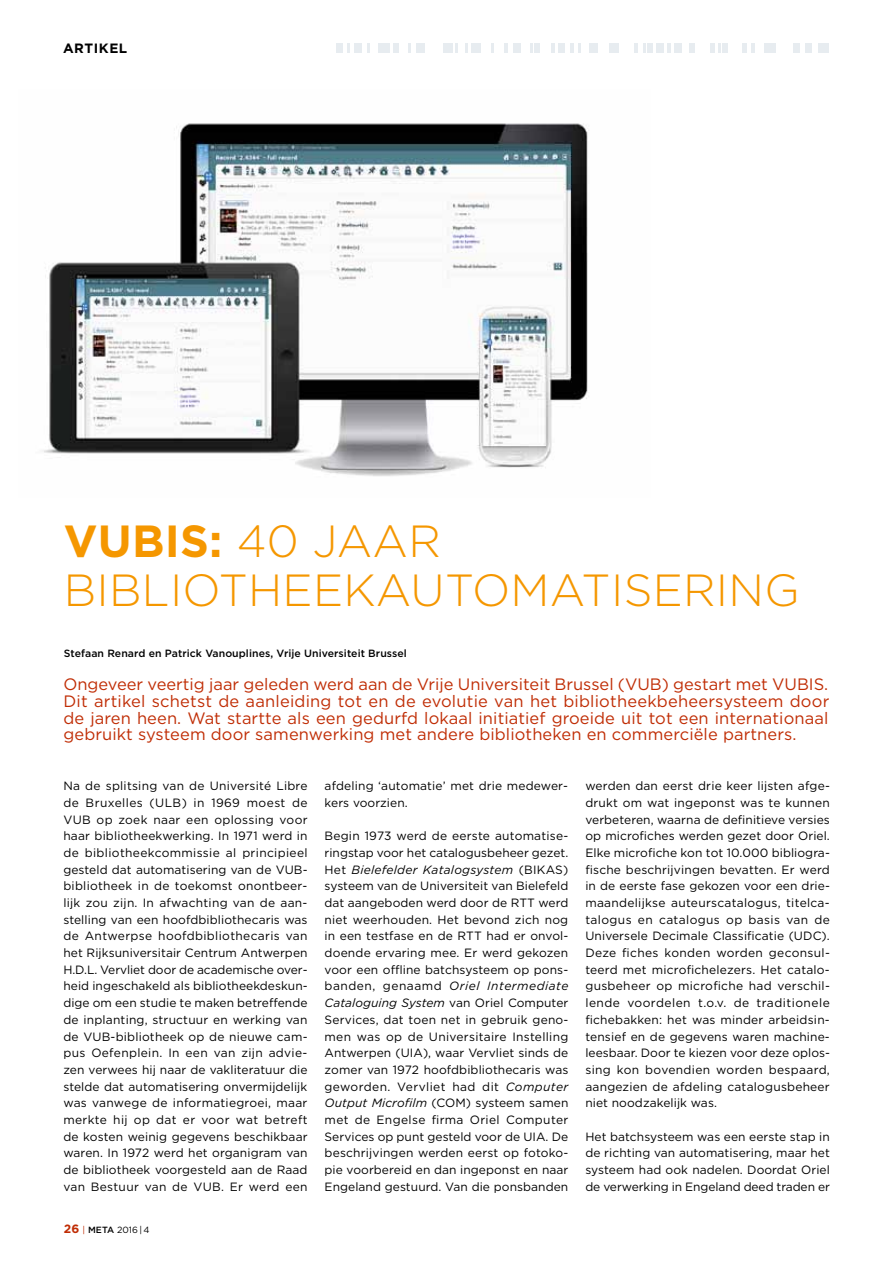
<style>
.page{position:relative;width:893px;height:1263px;background:#fff}
.page>*{position:absolute;margin:0;border:0;box-sizing:border-box;transform-origin:0 0}
.t1{font:300 45px/49.5px "Gotham";letter-spacing:.005em;color:#f59700}
.t2{font:16.5px/16.6px "Gotham";letter-spacing:.005em;color:#c02d05;text-align:justify}
.t3{font:700 13.5px "Gotham";letter-spacing:.04em;color:#000}
.t4{font:12px/16.6px "Gotham";letter-spacing:.005em;color:#000;text-align:justify}
.t5{font:500 10.5px "Gotham";letter-spacing:.005em;color:#000}
.t6{font:9px "Gotham";color:#000}
.s1{font-weight:700}
.s2{font-style:italic}
.s3{font-weight:700;font-size:12px;color:#c02d05}
.s4{color:#c02d05}
.s5{font-weight:500}
</style>
<div class="page">
<img style="left:42px;top:123px;width:547px;height:353px">
<svg style="left:743px;top:44px;width:12px;height:9px"></svg>
<div style="left:805px;top:44px;width:6px;height:9px;background:#e7ecf0"></div>
<div style="left:763px;top:44px;width:12px;height:9px;background:#e7ecf0"></div>
<div style="left:818px;top:44px;width:11px;height:9px;background:#e7ecf0"></div>
<div style="left:793px;top:44px;width:6px;height:9px;background:#e7ecf0"></div>
<svg style="left:465px;top:44px;width:3px;height:9px"></svg>
<svg style="left:367px;top:44px;width:2px;height:9px"></svg>
<div style="left:656px;top:44px;width:7px;height:9px;background:#e7ecf0"></div>
<svg style="left:408px;top:44px;width:3px;height:9px"></svg>
<svg style="left:570px;top:44px;width:11px;height:9px"></svg>
<div style="left:674px;top:44px;width:8px;height:9px;background:#e7ecf0"></div>
<svg style="left:667px;top:44px;width:4px;height:9px"></svg>
<div style="left:336px;top:44px;width:6px;height:9px;background:#e7ecf0"></div>
<svg style="left:504px;top:44px;width:4px;height:9px"></svg>
<svg style="left:347px;top:44px;width:3px;height:9px"></svg>
<div style="left:513px;top:44px;width:8px;height:9px;background:#e7ecf0"></div>
<div style="left:354px;top:44px;width:7px;height:9px;background:#e7ecf0"></div>
<div style="left:558px;top:44px;width:7px;height:9px;background:#e7ecf0"></div>
<div style="left:648px;top:44px;width:5px;height:9px;background:#e7ecf0"></div>
<div style="left:416px;top:44px;width:9px;height:9px;background:#e7ecf0"></div>
<div style="left:589px;top:44px;width:9px;height:9px;background:#e7ecf0"></div>
<div style="left:689px;top:44px;width:5px;height:9px;background:#e7ecf0"></div>
<div style="left:471px;top:44px;width:10px;height:9px;background:#e7ecf0"></div>
<div style="left:610px;top:44px;width:9px;height:9px;background:#e7ecf0"></div>
<div style="left:723px;top:44px;width:5px;height:9px;background:#e7ecf0"></div>
<svg style="left:718px;top:44px;width:3px;height:9px"></svg>
<div style="left:710px;top:44px;width:5px;height:9px;background:#e7ecf0"></div>
<div style="left:535px;top:44px;width:5px;height:9px;background:#e7ecf0"></div>
<div style="left:378px;top:44px;width:12px;height:9px;background:#e7ecf0"></div>
<div style="left:443px;top:44px;width:9px;height:9px;background:#e7ecf0"></div>
<svg style="left:491px;top:44px;width:2px;height:9px"></svg>
<svg style="left:551px;top:44px;width:4px;height:9px"></svg>
<svg style="left:635px;top:44px;width:11px;height:9px"></svg>
<svg style="left:530px;top:44px;width:3px;height:9px"></svg>
<div style="left:394px;top:44px;width:5px;height:9px;background:#e7ecf0"></div>
<svg style="left:456px;top:44px;width:2px;height:9px"></svg>
<p class="t3" style="left:63px;top:40px;width:66px">ARTIKEL</p>
<h1 class="t1" style="left:64px;top:515px;width:737px"><span class="s1">VUBIS:</span> 40 JAAR<br>BIBLIOTHEEKAUTOMATISERING</h1>
<p class="t5" style="left:64px;top:646px;width:344px">Stefaan Renard en Patrick Vanouplines, Vrije Universiteit Brussel</p>
<p class="t2" style="left:63px;top:676px;width:767px">Ongeveer veertig jaar geleden werd aan de Vrije Universiteit Brussel (VUB) gestart met VUBIS.<br>Dit artikel schetst de aanleiding tot en de evolutie van het bibliotheekbeheersysteem door de jaren heen. Wat startte als een gedurfd lokaal initiatief groeide uit tot een internationaal gebruikt systeem door samenwerking met andere bibliotheken en commerciële partners.</p>
<p class="t4" style="left:63px;top:777px;width:246px">Na de splitsing van de Université Libre de Bruxelles (ULB) in 1969 moest de VUB op zoek naar een oplossing voor haar bibliotheekwerking. In 1971 werd in de bibliotheekcommissie al principieel gesteld dat automatisering van de VUB&shy;bibliotheek in de toekomst onontbeer&shy;lijk zou zijn. In afwachting van de aan&shy;stelling van een hoofdbibliothecaris was de Antwerpse hoofdbibliothecaris van het Rijksuniversitair Centrum Antwerpen H.D.L. Vervliet door de academische over&shy;heid ingeschakeld als bibliotheekdeskun&shy;dige om een studie te maken betreffende de inplanting, structuur en werking van de VUB-bibliotheek op de nieuwe cam&shy;pus Oefenplein. In een van zijn advie&shy;zen verwees hij naar de vakliteratuur die stelde dat automatisering onvermijdelijk was vanwege de informatiegroei, maar merkte hij op dat er voor wat betreft de kosten weinig gegevens beschikbaar waren. In 1972 werd het organigram van de bibliotheek voorgesteld aan de Raad van Bestuur van de VUB. Er werd een</p>
<p class="t4" style="left:325px;top:777px;width:245px">afdeling ‘automatie’ met drie medewer&shy;kers voorzien.</p>
<p class="t4" style="left:585px;top:777px;width:246px">werden dan eerst drie keer lijsten afge&shy;drukt om wat ingeponst was te kunnen verbeteren, waarna de definitieve versies op microfiches werden gezet door Oriel.<br>Elke microfiche kon tot 10.000 bibliogra&shy;fische beschrijvingen bevatten. Er werd in de eerste fase gekozen voor een drie&shy;maandelijkse auteurscatalogus, titelca&shy;talogus en catalogus op basis van de Universele Decimale Classificatie (UDC).<br>Deze fiches konden worden geconsul&shy;teerd met microfichelezers. Het catalo&shy;gusbeheer op microfiche had verschil&shy;lende voordelen t.o.v. de traditionele fichebakken: het was minder arbeidsin&shy;tensief en de gegevens waren machine&shy;leesbaar. Door te kiezen voor deze oplos&shy;sing kon bovendien worden bespaard, aangezien de afdeling catalogusbeheer niet noodzakelijk was.</p>
<p class="t4" style="left:585px;top:1128px;width:246px">Het batchsysteem was een eerste stap in de richting van automatisering, maar het systeem had ook nadelen. Doordat Oriel de verwerking in Engeland deed traden er</p>
<p class="t4" style="left:325px;top:827px;width:245px">Begin 1973 werd de eerste automatise&shy;ringstap voor het catalogusbeheer gezet.<br>Het <span class="s2">Bielefelder Katalogsystem</span> (BIKAS) systeem van de Universiteit van Bielefeld dat aangeboden werd door de RTT werd niet weerhouden. Het bevond zich nog in een testfase en de RTT had er onvol&shy;doende ervaring mee. Er werd gekozen voor een offline batchsysteem op pons&shy;banden, genaamd <span class="s2">Oriel Intermediate Cataloguing System</span> van Oriel Computer Services, dat toen net in gebruik geno&shy;men was op de Universitaire Instelling Antwerpen (UIA), waar Vervliet sinds de zomer van 1972 hoofdbibliothecaris was geworden. Vervliet had dit <span class="s2">Computer Output Microfilm</span> (COM) systeem samen met de Engelse firma Oriel Computer Services op punt gesteld voor de UIA. De beschrijvingen werden eerst op fotoko&shy;pie voorbereid en dan ingeponst en naar Engeland gestuurd. Van die ponsbanden</p>
<p class="t6" style="left:64px;top:1224px;width:87px"><span class="s3">26</span> <span class="s4">|</span> <span class="s5">META</span> 2016 | 4</p>
</div>
